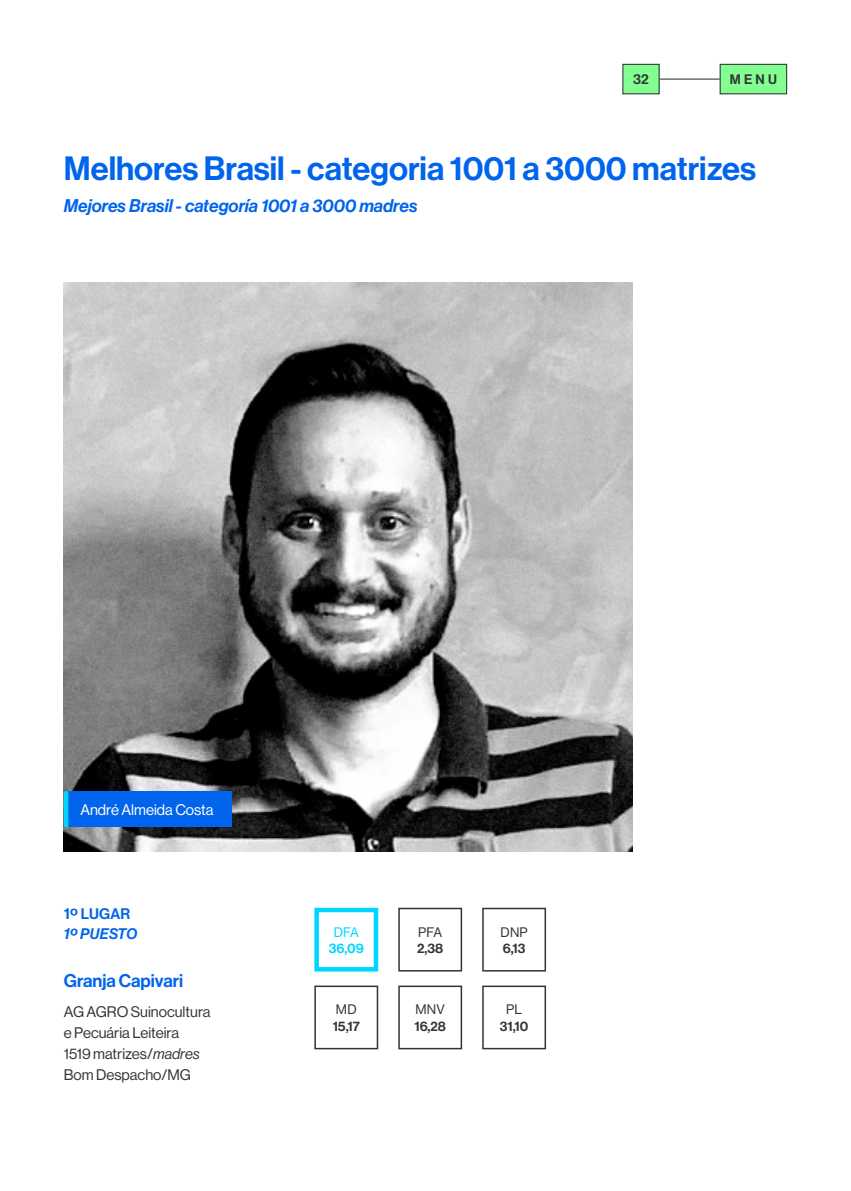
<style>
.page{position:relative;width:851px;height:1191px;background:#fff}
.page>*{position:absolute;margin:0;border:0;box-sizing:border-box;transform-origin:0 0}
.t1{font:33px "N Haas Grotesk DS Std 65 Md";color:#0064ec}
.t2{font:18px "N Haas Grotesk DS Std 66 Md It";color:#0064ec}
.t3{font:18px "N Haas Grotesk DS Std 65 Md";color:#0064ec}
.t4{font:15px/21px "N Haas Grotesk DS Std 55 Rg";color:#303636}
.t5{font:15px "N Haas Grotesk DS Std 55 Rg";color:#fff}
.t6{font:15px "N Haas Grotesk DS Std 66 Md It";letter-spacing:.01em;color:#0064ec}
.t7{font:15px "N Haas Grotesk DS Std 65 Md";letter-spacing:.015em;color:#0064ec}
.t8{font:13.5px "N Haas Grotesk DS Std 65 Md";letter-spacing:.24em;color:#303636}
.t9{font:13.5px "N Haas Grotesk DS Std 55 Rg";letter-spacing:.015em;color:#303636}
.t10{font:13.5px "N Haas Grotesk DS Std 65 Md";color:#00d5ff}
.t11{font:13.5px "N Haas Grotesk DS Std 55 Rg";color:#00d5ff}
.s1{font-family:"N Haas Grotesk DS Std 56 It"}
</style>
<div class="page">
<div style="left:720px;top:64px;width:66px;height:30px;background:#83ff91"></div>
<div style="left:719px;top:64px;width:68px;height:30px;border:1px solid #303636"></div>
<div style="left:622px;top:64px;width:37px;height:30px;background:#83ff91"></div>
<div style="left:622px;top:64px;width:37px;height:30px;border:1px solid #303636"></div>
<hr style="left:659px;top:79px;width:60px;height:1px;background:#303636">
<img style="left:64px;top:283px;width:568px;height:568px">
<div style="left:68px;top:791px;width:164px;height:36px;background:#0064ec"></div>
<hr style="left:64px;top:791px;width:4px;height:36px;background:#00d5ff">
<svg style="left:314px;top:907px;width:65px;height:65px"></svg>
<svg style="left:398px;top:907px;width:65px;height:65px"></svg>
<svg style="left:482px;top:907px;width:64px;height:65px"></svg>
<svg style="left:314px;top:985px;width:65px;height:65px"></svg>
<svg style="left:398px;top:985px;width:65px;height:65px"></svg>
<svg style="left:482px;top:985px;width:64px;height:65px"></svg>
<p class="t8" style="left:633px;top:72px;width:17px">32</p>
<p class="t8" style="left:729px;top:72px;width:49px">MENU</p>
<h1 class="t1" style="left:64px;top:149px;width:693px">Melhores Brasil - categoria 1001 a 3000 matrizes</h1>
<p class="t2" style="left:64px;top:196px;width:355px">Mejores Brasil - categoría 1001 a 3000 madres</p>
<p class="t5" style="left:80px;top:801px;width:135px">André Almeida Costa</p>
<p class="t7" style="left:64px;top:905px;width:68px">1º LUGAR</p>
<p class="t6" style="left:64px;top:925px;width:75px">1º PUESTO</p>
<p class="t3" style="left:64px;top:970px;width:121px">Granja Capivari</p>
<p class="t4" style="left:64px;top:1000px;width:148px">AG AGRO Suinocultura e Pecuária Leiteira<br>1519 matrizes/<span class="s1">madres<br></span>Bom Despacho/MG</p>
<p class="t11" style="left:334px;top:924px;width:26px">DFA</p>
<p class="t10" style="left:329px;top:940px;width:36px">36,09</p>
<p class="t9" style="left:336px;top:1002px;width:22px">MD</p>
<p class="t8" style="left:332px;top:1018px;width:29px">15,17</p>
<p class="t9" style="left:418px;top:924px;width:26px">PFA</p>
<p class="t8" style="left:417px;top:940px;width:28px">2,38</p>
<p class="t9" style="left:415px;top:1002px;width:31px">MNV</p>
<p class="t8" style="left:414px;top:1018px;width:33px">16,28</p>
<p class="t9" style="left:500px;top:924px;width:29px">DNP</p>
<p class="t8" style="left:502px;top:940px;width:24px">6,13</p>
<p class="t9" style="left:506px;top:1002px;width:17px">PL</p>
<p class="t8" style="left:500px;top:1018px;width:30px">31,10</p>
</div>
